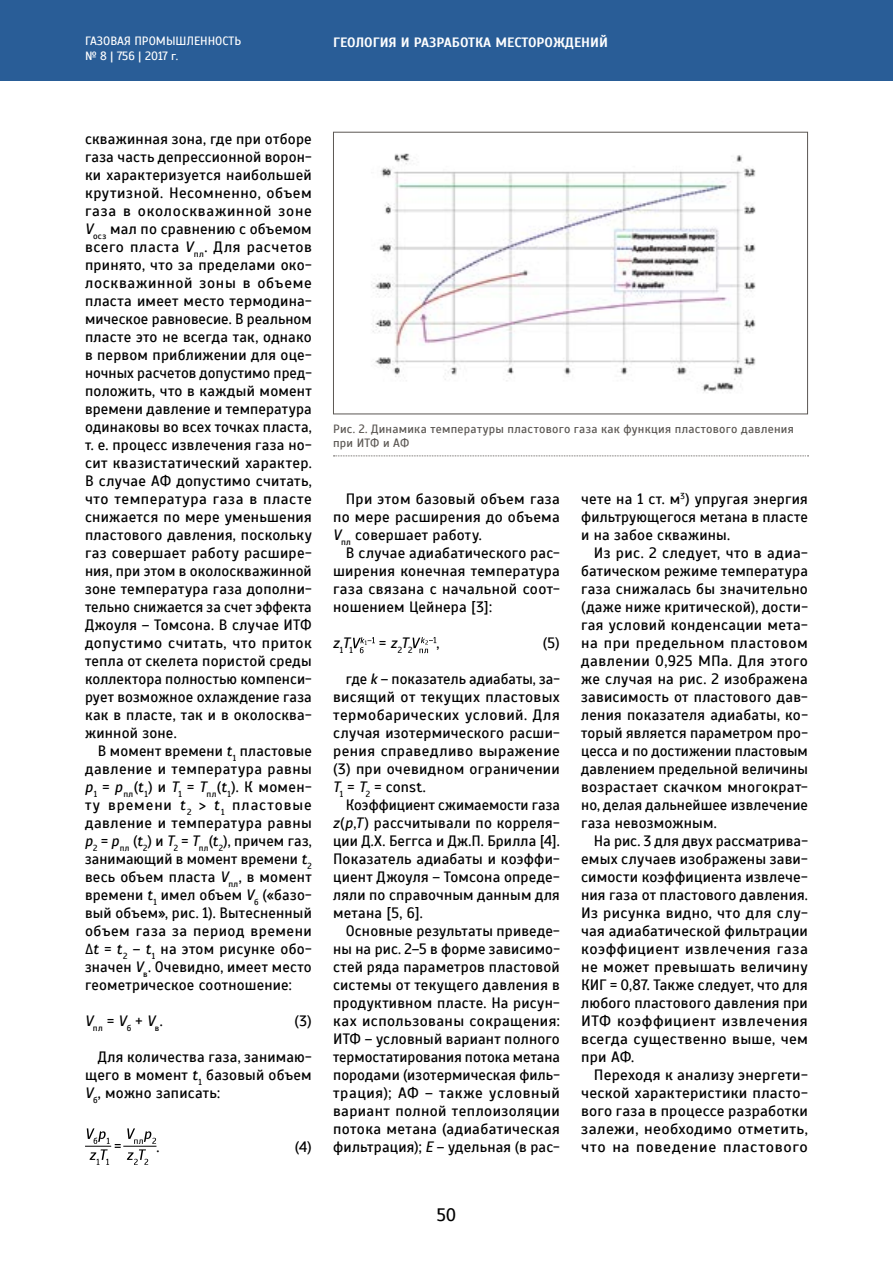
<style>
.page{position:relative;width:893px;height:1263px;background:#fff}
.page>*{position:absolute;margin:0;border:0;box-sizing:border-box;transform-origin:0 0}
.t1{font:18px "Scada";color:#000}
.t2{font:15px/18px "Scada";letter-spacing:.015em;color:#000;text-align:justify}
.t3{font:italic 15px "Scada";color:#000}
.t4{font:700 13.5px "Scada";color:#fff}
.t5{font:12px/14.4px "Scada";letter-spacing:.025em;color:#5b5753}
.t6{font:12px/14.4px "Scada";color:#fff}
.t7{font:8.7px "Scada";color:#000}
.s1{font-style:italic}
.s2{font-family:"Officina Sans C"}
.s3{font-style:normal}
</style>
<div class="page">
<div style="left:0;top:0;width:893px;height:81px;background:#295d97"></div>
<svg style="left:85px;top:1128px;width:71px;height:37px"></svg>
<svg style="left:353px;top:637px;width:22px;height:16px"></svg>
<svg style="left:413px;top:637px;width:23px;height:16px"></svg>
<svg style="left:333px;top:455px;width:475px;height:1px"></svg>
<img style="left:371px;top:153px;width:385px;height:239px">
<div style="left:333px;top:132px;width:475px;height:282px;border:1px solid #5b5753"></div>
<p class="t6" style="left:85px;top:34px;width:158px">ГАЗОВАЯ ПРОМЫШЛЕННОСТЬ № 8 | 756 | 2017 г.</p>
<p class="t4" style="left:333px;top:34px;width:276px">ГЕОЛОГИЯ И РАЗРАБОТКА МЕСТОРОЖДЕНИЙ</p>
<p class="t2" style="left:85px;top:130px;width:228px">скважинная зона, где при отборе газа часть депрессионной ворон&shy;ки характеризуется наибольшей крутизной. Несомненно, объем газа в околоскважинной зоне <span class="s1">V</span><sub>осз</sub> мал по сравнению с объемом всего пласта <span class="s1">V</span><sub>пл</sub>. Для расчетов принято, что за пределами око&shy;лоскважинной зоны в объеме пласта имеет место термодина&shy;мическое равновесие. В реальном пласте это не всегда так, однако в первом приближении для оце&shy;ночных расчетов допустимо пред&shy;положить, что в каждый момент времени давление и температура одинаковы во всех точках пласта, т. е. процесс извлечения газа но&shy;сит квазистатический характер.<br>В случае АФ допустимо считать, что температура газа в пласте снижается по мере уменьшения пластового давления, поскольку газ совершает работу расшире&shy;ния, при этом в околоскважинной зоне температура газа дополни&shy;тельно снижается за счет эффекта Джоуля – Томсона. В случае ИТФ допустимо считать, что приток тепла от скелета пористой среды коллектора полностью компенси&shy;рует возможное охлаждение газа как в пласте, так и в околосква&shy;жинной зоне.</p>
<p class="t2" style="left:85px;top:742px;width:228px;text-indent:13px">В момент времени <span class="s1">t</span><sub>1</sub> пластовые давление и температура равны <span class="s1">р</span><sub>1</sub> = <span class="s1">р</span><sub>пл</sub>(<span class="s1">t</span><sub>1</sub>) и <span class="s1">T</span><sub>1</sub> = <span class="s1">T</span><sub>пл</sub>(<span class="s1">t</span><sub>1</sub>). К момен&shy;ту времени <span class="s1">t</span><sub>2</sub> &gt; <span class="s1">t</span><sub>1</sub> пластовые давление и температура равны <span class="s1">р</span><sub>2</sub> = <span class="s1">р</span><sub>пл</sub> (<span class="s1">t</span><sub>2</sub>) и <span class="s1">T</span><sub>2</sub> = <span class="s1">T</span><sub>пл</sub>(<span class="s1">t</span><sub>2</sub>), причем газ, занимающий в момент времени <span class="s1">t</span><sub>2 </sub>весь объем пласта <span class="s1">V</span><sub>пл</sub>, в момент времени <span class="s1">t</span><sub>1</sub> имел объем <span class="s1">V</span><sub>б</sub> («базо&shy;вый объем», рис. 1). Вытесненный объем газа за период времени <span class="s2">∆</span><span class="s1">t</span> = <span class="s1">t</span><sub>2</sub> – <span class="s1">t</span><sub>1</sub> на этом рисунке обо&shy;значен <span class="s1">V</span><sub>в</sub>. Очевидно, имеет место геометрическое соотношение:</p>
<p class="t7" style="left:85px;top:1023px;width:79px"><sup>V</sup>пл <sup>=</sup> <sup>V</sup>б <sup>+</sup> <sup>V</sup>в<sup>.</sup></p>
<p class="t2" style="left:295px;top:1012px;width:19px">(3)</p>
<p class="t2" style="left:85px;top:1048px;width:228px;text-indent:13px">Для количества газа, занимаю&shy;щего в момент <span class="s1">t</span><sub>1</sub> базовый объем <span class="s1">V</span><sub>б</sub>, можно записать:</p>
<p class="t2" style="left:156px;top:1138px;width:4px">.</p>
<p class="t2" style="left:295px;top:1138px;width:18px">(4)</p>
<p class="t5" style="left:333px;top:421px;width:462px">Рис. 2. Динамика температуры пластового газа как функция пластового давления при ИТФ и АФ</p>
<p class="t2" style="left:333px;top:490px;width:228px;text-indent:13px">При этом базовый объем газа по мере расширения до объема <span class="s1">V</span><sub>пл</sub> совершает работу.</p>
<p class="t2" style="left:333px;top:544px;width:228px;text-indent:13px">В случае адиабатического рас&shy;ширения конечная температура газа связана с начальной соот&shy;ношением Цейнера [3]:</p>
<p class="t3" style="left:333px;top:634px;width:21px">z<sub>1</sub>T<sub>1</sub></p>
<p class="t3" style="left:379px;top:634px;width:35px"><span class="s3">=</span> z<sub>2</sub>T<sub>2</sub></p>
<p class="t2" style="left:436px;top:634px;width:4px">,</p>
<p class="t2" style="left:543px;top:634px;width:19px">(5)</p>
<p class="t2" style="left:333px;top:670px;width:228px;text-indent:13px">где <span class="s1">k</span> – показатель адиабаты, за&shy;висящий от текущих пластовых термобарических условий. Для случая изотермического расши&shy;рения справедливо выражение (3) при очевидном ограничении <span class="s1">T</span><sub>1</sub> = <span class="s1">T</span><sub>2</sub> = const.</p>
<p class="t2" style="left:333px;top:796px;width:228px;text-indent:13px">Коэффициент сжимаемости газа <span class="s1">z</span>(<span class="s1">p</span>,<span class="s1">T</span>) рассчитывали по корреля&shy;ции Д.Х. Беггса и Дж.П. Брилла [4].<br>Показатель адиабаты и коэффи&shy;циент Джоуля – Томсона опреде&shy;ляли по справочным данным для метана [5, 6].</p>
<p class="t2" style="left:333px;top:922px;width:228px;text-indent:13px">Основные результаты приведе&shy;ны на рис. 2–5 в форме зависимо&shy;стей ряда параметров пластовой системы от текущего давления в продуктивном пласте. На рисун&shy;ках использованы сокращения:<br>ИТФ – условный вариант полного термостатирования потока метана породами (изотермическая филь&shy;трация); АФ – также условный вариант полной теплоизоляции потока метана (адиабатическая фильтрация); <span class="s1">Е</span> – удельная (в рас-</p>
<p class="t1" style="left:437px;top:1204px;width:21px">50</p>
<p class="t2" style="left:581px;top:490px;width:228px">чете на 1 ст. м<sup>3</sup>) упругая энергия фильтрующегося метана в пласте и на забое скважины.</p>
<p class="t2" style="left:581px;top:544px;width:228px;text-indent:13px">Из рис. 2 следует, что в адиа&shy;батическом режиме температура газа снижалась бы значительно (даже ниже критической), дости&shy;гая условий конденсации мета&shy;на при предельном пластовом давлении 0,925 МПа. Для этого же случая на рис. 2 изображена зависимость от пластового дав&shy;ления показателя адиабаты, ко&shy;торый является параметром про&shy;цесса и по достижении пластовым давлением предельной величины возрастает скачком многократ&shy;но, делая дальнейшее извлечение газа невозможным.</p>
<p class="t2" style="left:581px;top:832px;width:228px;text-indent:13px">На рис. 3 для двух рассматрива&shy;емых случаев изображены зави&shy;симости коэффициента извлече&shy;ния газа от пластового давления.<br>Из рисунка видно, что для слу&shy;чая адиабатической фильтрации коэффициент извлечения газа не может превышать величину КИГ = 0,87. Также следует, что для любого пластового давления при ИТФ коэффициент извлечения всегда существенно выше, чем при АФ.</p>
<p class="t2" style="left:581px;top:1066px;width:228px;text-indent:13px">Переходя к анализу энергети&shy;ческой характеристики пласто&shy;вого газа в процессе разработки залежи, необходимо отметить, что на поведение пластового</p>
</div>
